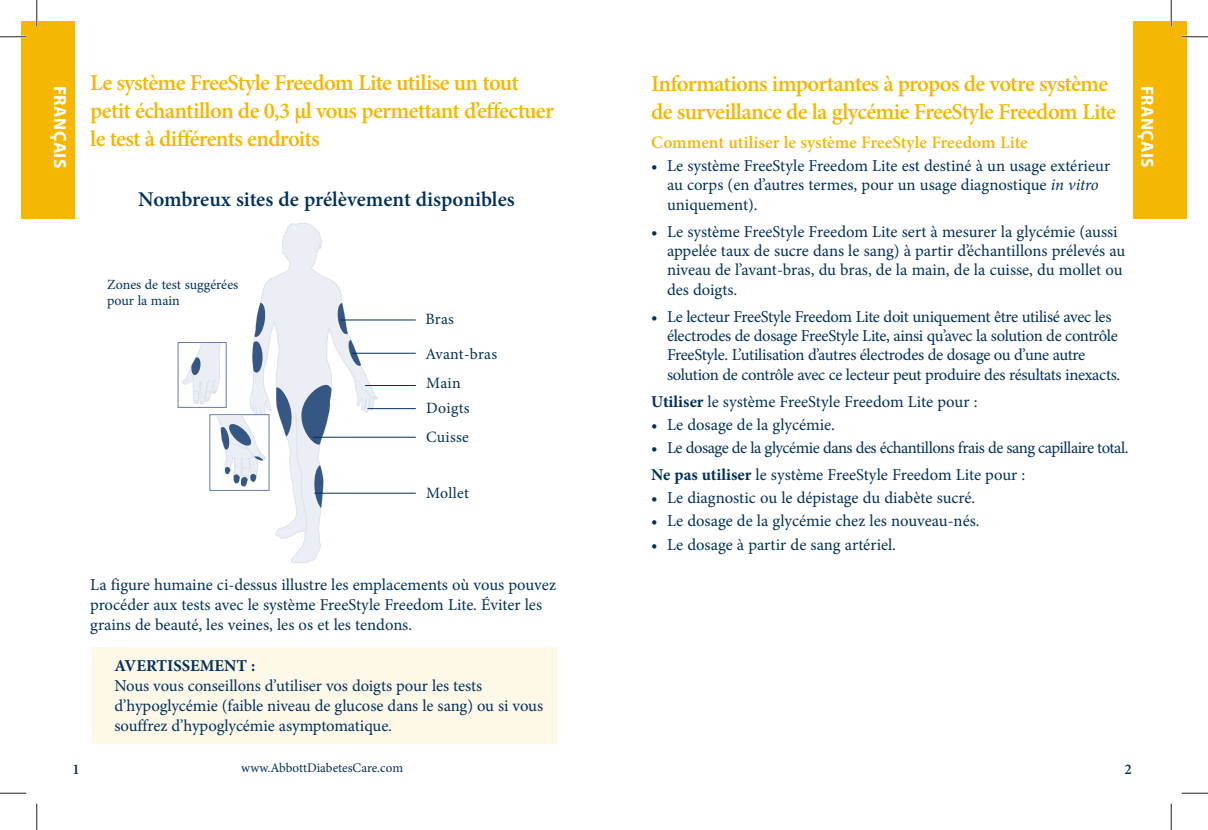
<style>
.page{position:relative;width:1208px;height:830px;background:#fff}
.page>*{position:absolute;margin:0;border:0;box-sizing:border-box;transform-origin:0 0}
.t1{font:600 22.75px/28px "Minion Pro";letter-spacing:-.03em;color:#f5b702}
.t2{font:600 21px "Minion Pro";letter-spacing:-.005em;color:#00305c}
.t3{font:600 17.5px "Minion Pro";color:#f5b702}
.t4{font:700 17.5px "Myriad Pro";letter-spacing:.02em;color:#fff}
.t5{font:16.62px/19.2px "Minion Pro";letter-spacing:-.005em;color:#00305c}
.t6{font:16.62px/27.1px "Minion Pro";letter-spacing:-.025em;color:#00305c}
.t7{font:700 16.62px "Minion Pro";color:#00305c}
.t8{font:15.75px/28.9px "Minion Pro";letter-spacing:.015em;color:#00305c}
.t9{font:600 14.88px "Minion Pro";color:#00305c}
.t10{font:14px/15.8px "Minion Pro";color:#00305c}
.t11{font:13.12px "Minion Pro";color:#00305c}
.s1{font-style:italic}
.s2{font-weight:700}
</style>
<div class="page">
<div style="left:21px;top:21px;width:54px;height:198px;background:#f5b702"></div>
<div style="left:1133px;top:21px;width:53px;height:198px;background:#f5b702"></div>
<div style="left:91px;top:646px;width:466px;height:97px;background:#fef8e9"></div>
<svg style="left:250px;top:222px;width:128px;height:341px"></svg>
<svg style="left:299px;top:384px;width:33px;height:60px"></svg>
<svg style="left:276px;top:387px;width:17px;height:49px"></svg>
<svg style="left:348px;top:340px;width:13px;height:27px"></svg>
<svg style="left:337px;top:303px;width:11px;height:31px"></svg>
<svg style="left:252px;top:303px;width:14px;height:69px"></svg>
<svg style="left:314px;top:465px;width:10px;height:43px"></svg>
<div style="left:177px;top:342px;width:50px;height:66px;background:#fff;border:1px solid #647ca3"></div>
<svg style="left:181px;top:342px;width:40px;height:63px"></svg>
<div style="left:209px;top:414px;width:60px;height:77px;background:#fff;border:1px solid #647ca3"></div>
<svg style="left:215px;top:414px;width:51px;height:73px"></svg>
<hr style="left:313px;top:437px;width:103px;height:1px;background:#00305c">
<hr style="left:314px;top:492px;width:102px;height:1px;background:#00305c">
<hr style="left:367px;top:408px;width:49px;height:1px;background:#00305c">
<hr style="left:365px;top:385px;width:51px;height:1px;background:#00305c">
<hr style="left:352px;top:353px;width:64px;height:1px;background:#00305c">
<hr style="left:340px;top:319px;width:76px;height:1px;background:#00305c">
<hr style="left:0;top:36px;width:26px;height:2px;background:#fff">
<hr style="left:1181px;top:36px;width:27px;height:2px;background:#fff">
<hr style="left:36px;top:0;width:2px;height:26px;background:#fff">
<hr style="left:1170px;top:0;width:2px;height:26px;background:#fff">
<svg style="left:0;top:36px;width:26px;height:1px"></svg>
<svg style="left:1181px;top:36px;width:27px;height:1px"></svg>
<svg style="left:0;top:792px;width:26px;height:1px"></svg>
<svg style="left:1181px;top:792px;width:27px;height:1px"></svg>
<svg style="left:36px;top:0;width:1px;height:26px"></svg>
<svg style="left:36px;top:803px;width:1px;height:27px"></svg>
<svg style="left:1170px;top:0;width:1px;height:26px"></svg>
<svg style="left:1170px;top:803px;width:1px;height:27px"></svg>
<p class="t4" style="left:72px;top:86px;width:84px;rotate:90deg">FRANÇAIS</p>
<h1 class="t1" style="left:90px;top:68px;width:465px">Le système FreeStyle Freedom Lite utilise un tout petit échantillon de 0,3 μl vous permettant d’effectuer le test à différents endroits</h1>
<p class="t2" style="left:138px;top:184px;width:378px">Nombreux sites de prélèvement disponibles</p>
<p class="t10" style="left:107px;top:277px;width:133px">Zones de test suggérées pour la main</p>
<p class="t8" style="left:425px;top:304px;width:30px">Bras</p>
<p class="t8" style="left:425px;top:339px;width:73px">Avant-bras<br>Main</p>
<p class="t8" style="left:426px;top:394px;width:45px">Doigts<br>Cuisse</p>
<p class="t8" style="left:426px;top:478px;width:44px">Mollet</p>
<p class="t5" style="left:90px;top:574px;width:467px;line-height:19.9px">La figure humaine ci-dessus illustre les emplacements où vous pouvez procéder aux tests avec le système FreeStyle Freedom Lite. Éviter les grains de beauté, les veines, les os et les tendons.</p>
<p class="t7" style="left:114px;top:654px;width:142px">AVERTISSEMENT :</p>
<p class="t5" style="left:114px;top:675px;width:430px;line-height:19.9px">Nous vous conseillons d’utiliser vos doigts pour les tests d’hypoglycémie (faible niveau de glucose dans le sang) ou si vous souffrez d’hypoglycémie asymptomatique.</p>
<p class="t9" style="left:73px;top:758px;width:9px">1</p>
<p class="t11" style="left:241px;top:758px;width:163px">www.AbbottDiabetesCare.com</p>
<h1 class="t1" style="left:651px;top:70px;width:466px">Informations importantes à propos de votre système de surveillance de la glycémie FreeStyle Freedom Lite</h1>
<p class="t3" style="left:651px;top:130px;width:378px">Comment utiliser le système FreeStyle Freedom Lite</p>
<p class="t5" style="left:667px;top:156px;width:444px;text-indent:-16px">• Le système FreeStyle Freedom Lite est destiné à un usage extérieur au corps (en d’autres termes, pour un usage diagnostique <span class="s1">in vitro </span>uniquement).</p>
<p class="t5" style="left:667px;top:222px;width:460px;text-indent:-16px">• Le système FreeStyle Freedom Lite sert à mesurer la glycémie (aussi appelée taux de sucre dans le sang) à partir d’échantillons prélevés au niveau de l’avant-bras, du bras, de la main, de la cuisse, du mollet ou des doigts.</p>
<p class="t5" style="left:667px;top:307px;width:455px;text-indent:-16px">• Le lecteur FreeStyle Freedom Lite doit uniquement être utilisé avec les électrodes de dosage FreeStyle Lite, ainsi qu’avec la solution de contrôle FreeStyle. L’utilisation d’autres électrodes de dosage ou d’une autre solution de contrôle avec ce lecteur peut produire des résultats inexacts.</p>
<p class="t5" style="left:651px;top:392px;width:328px"><span class="s2">Utiliser</span> le système FreeStyle Freedom Lite pour :</p>
<p class="t5" style="left:651px;top:415px;width:185px">• Le dosage de la glycémie.</p>
<p class="t6" style="left:651px;top:434px;width:479px">• Le dosage de la glycémie dans des échantillons frais de sang capillaire total.<br><span class="s2">Ne pas utiliser</span> le système FreeStyle Freedom Lite pour :</p>
<p class="t5" style="left:651px;top:488px;width:325px">• Le diagnostic ou le dépistage du diabète sucré.</p>
<p class="t5" style="left:651px;top:511px;width:330px">• Le dosage de la glycémie chez les nouveau-nés.</p>
<p class="t5" style="left:651px;top:535px;width:246px">• Le dosage à partir de sang artériel.</p>
<p class="t4" style="left:1158px;top:86px;width:84px;rotate:90deg">FRANÇAIS</p>
<p class="t9" style="left:1124px;top:758px;width:9px">2</p>
</div>
